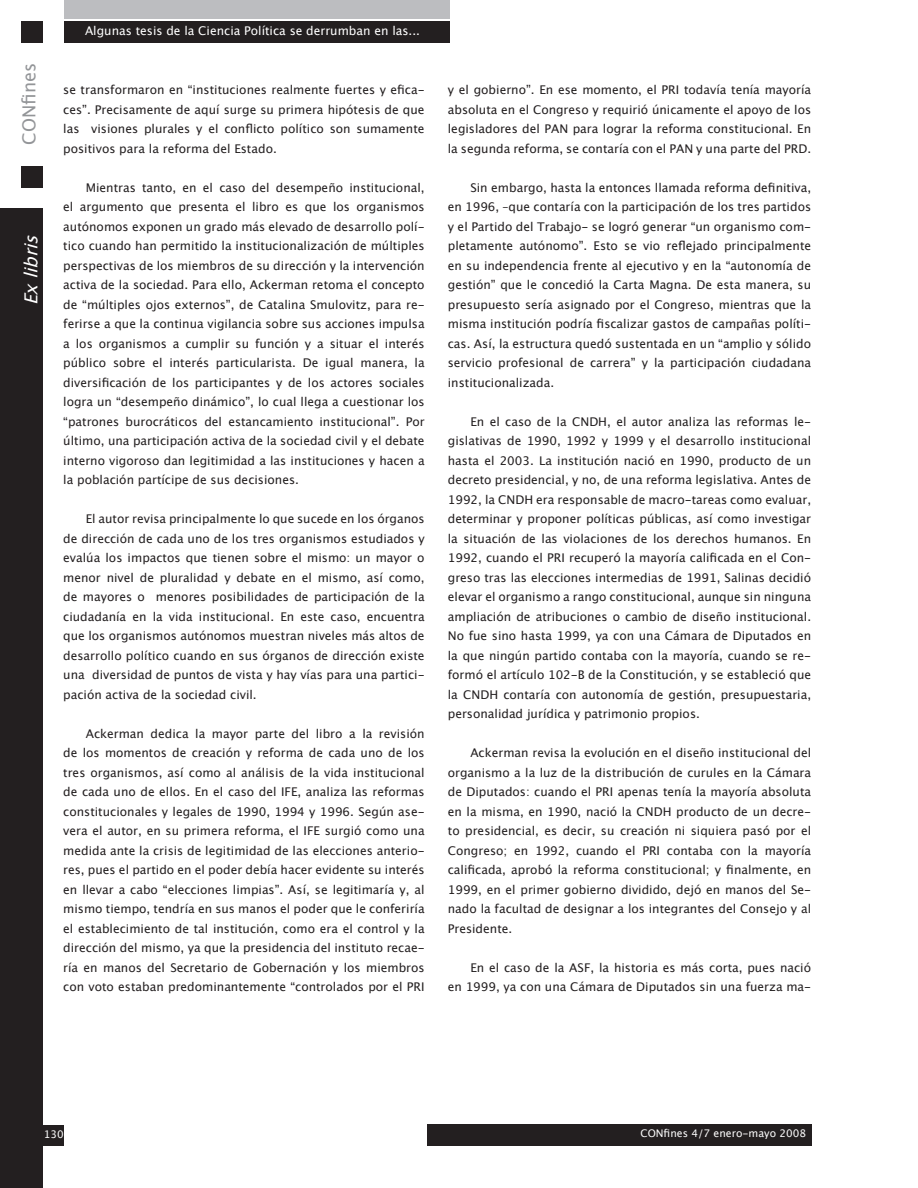
<style>
.page{position:relative;width:918px;height:1188px;background:#fff}
.page>*{position:absolute;margin:0;border:0;box-sizing:border-box;transform-origin:0 0}
.t1{font:18px "Lucida Grande";color:#939598}
.t2{font:italic 18px "Lucida Grande";color:#fff}
.PARRAFO_NORMAL{font:12px/19.5px "Lucida Grande";color:#231f20;text-align:justify}
.t3{font:12px "Lucida Grande";color:#fff}
.t4{font:10.5px "Lucida Grande";color:#fdfdfd}
</style>
<div class="page">
<div style="left:0;top:209px;width:43px;height:979px;background:#231f20"></div>
<div style="left:64px;top:21px;width:386px;height:21px;background:#231f20"></div>
<div style="left:64px;top:0;width:385px;height:19px;background:#bcbdc0"></div>
<div style="left:21px;top:21px;width:22px;height:21px;background:#231f20"></div>
<div style="left:21px;top:166px;width:22px;height:21px;background:#231f20"></div>
<div style="left:428px;top:1124px;width:384px;height:21px;background:#231f20"></div>
<div style="left:22px;top:1125px;width:42px;height:20px;background:#231f20"></div>
<p class="t1" style="left:19px;top:145px;width:83px;rotate:-90deg">CONfines</p>
<p class="t2" style="left:21px;top:305px;width:81px;rotate:-90deg">Exlibris</p>
<p class="t3" style="left:85px;top:24px;width:336px">Algunas tesis de la Ciencia Política se derrumban en las...</p>
<p class="PARRAFO_NORMAL" style="left:63px;top:81px;width:363px">se transformaron en “instituciones realmente fuertes y efica&shy;ces”. Precisamente de aquí surge su primera hipótesis de que las visiones plurales y el conflicto político son sumamente positivos para la reforma del Estado.</p>
<p class="PARRAFO_NORMAL" style="left:63px;top:178px;width:363px;text-indent:23px">Mientras tanto, en el caso del desempeño institucional, el argumento que presenta el libro es que los organismos autónomos exponen un grado más elevado de desarrollo polí&shy;tico cuando han permitido la institucionalización de múltiples perspectivas de los miembros de su dirección y la intervención activa de la sociedad. Para ello, Ackerman retoma el concepto de “múltiples ojos externos”, de Catalina Smulovitz, para re&shy;ferirse a que la continua vigilancia sobre sus acciones impulsa a los organismos a cumplir su función y a situar el interés público sobre el interés particularista. De igual manera, la diversificación de los participantes y de los actores sociales logra un “desempeño dinámico”, lo cual llega a cuestionar los “patrones burocráticos del estancamiento institucional”. Por último, una participación activa de la sociedad civil y el debate interno vigoroso dan legitimidad a las instituciones y hacen a la población partícipe de sus decisiones.</p>
<p class="PARRAFO_NORMAL" style="left:63px;top:510px;width:363px;text-indent:23px">El autor revisa principalmente lo que sucede en los órganos de dirección de cada uno de los tres organismos estudiados y evalúa los impactos que tienen sobre el mismo: un mayor o menor nivel de pluralidad y debate en el mismo, así como, de mayores o menores posibilidades de participación de la ciudadanía en la vida institucional. En este caso, encuentra que los organismos autónomos muestran niveles más altos de desarrollo político cuando en sus órganos de dirección existe una diversidad de puntos de vista y hay vías para una partici&shy;pación activa de la sociedad civil.</p>
<p class="PARRAFO_NORMAL" style="left:63px;top:724px;width:363px;text-indent:23px">Ackerman dedica la mayor parte del libro a la revisión de los momentos de creación y reforma de cada uno de los tres organismos, así como al análisis de la vida institucional de cada uno de ellos. En el caso del IFE, analiza las reformas constitucionales y legales de 1990, 1994 y 1996. Según ase&shy;vera el autor, en su primera reforma, el IFE surgió como una medida ante la crisis de legitimidad de las elecciones anterio&shy;res, pues el partido en el poder debía hacer evidente su interés en llevar a cabo “elecciones limpias”. Así, se legitimaría y, al mismo tiempo, tendría en sus manos el poder que le conferiría el establecimiento de tal institución, como era el control y la dirección del mismo, ya que la presidencia del instituto recae&shy;ría en manos del Secretario de Gobernación y los miembros con voto estaban predominantemente “controlados por el PRI</p>
<p class="PARRAFO_NORMAL" style="left:448px;top:81px;width:365px">y el gobierno”. En ese momento, el PRI todavía tenía mayoría absoluta en el Congreso y requirió únicamente el apoyo de los legisladores del PAN para lograr la reforma constitucional. En la segunda reforma, se contaría con el PAN y una parte del PRD.</p>
<p class="PARRAFO_NORMAL" style="left:448px;top:178px;width:365px;text-indent:23px">Sin embargo, hasta la entonces llamada reforma definitiva, en 1996, –que contaría con la participación de los tres partidos y el Partido del Trabajo- se logró generar “un organismo com&shy;pletamente autónomo”. Esto se vio reflejado principalmente en su independencia frente al ejecutivo y en la “autonomía de gestión” que le concedió la Carta Magna. De esta manera, su presupuesto sería asignado por el Congreso, mientras que la misma institución podría fiscalizar gastos de campañas políti&shy;cas. Así, la estructura quedó sustentada en un “amplio y sólido servicio profesional de carrera” y la participación ciudadana institucionalizada.</p>
<p class="PARRAFO_NORMAL" style="left:448px;top:412px;width:365px;text-indent:23px">En el caso de la CNDH, el autor analiza las reformas le&shy;gislativas de 1990, 1992 y 1999 y el desarrollo institucional hasta el 2003. La institución nació en 1990, producto de un decreto presidencial, y no, de una reforma legislativa. Antes de 1992, la CNDH era responsable de macro-tareas como evaluar, determinar y proponer políticas públicas, así como investigar la situación de las violaciones de los derechos humanos. En 1992, cuando el PRI recuperó la mayoría calificada en el Con&shy;greso tras las elecciones intermedias de 1991, Salinas decidió elevar el organismo a rango constitucional, aunque sin ninguna ampliación de atribuciones o cambio de diseño institucional.<br>No fue sino hasta 1999, ya con una Cámara de Diputados en la que ningún partido contaba con la mayoría, cuando se re&shy;formó el artículo 102-B de la Constitución, y se estableció que la CNDH contaría con autonomía de gestión, presupuestaria, personalidad jurídica y patrimonio propios.</p>
<p class="PARRAFO_NORMAL" style="left:448px;top:744px;width:365px;text-indent:23px">Ackerman revisa la evolución en el diseño institucional del organismo a la luz de la distribución de curules en la Cámara de Diputados: cuando el PRI apenas tenía la mayoría absoluta en la misma, en 1990, nació la CNDH producto de un decre&shy;to presidencial, es decir, su creación ni siquiera pasó por el Congreso; en 1992, cuando el PRI contaba con la mayoría calificada, aprobó la reforma constitucional; y finalmente, en 1999, en el primer gobierno dividido, dejó en manos del Se&shy;nado la facultad de designar a los integrantes del Consejo y al Presidente.</p>
<p class="PARRAFO_NORMAL" style="left:448px;top:958px;width:365px;text-align:right">En el caso de la ASF, la historia es más corta, pues nació<br>en 1999, ya con una Cámara de Diputados sin una fuerza ma-</p>
<p class="t4" style="left:44px;top:1128px;width:21px">130</p>
<p class="t4" style="left:640px;top:1127px;width:167px">CONfines 4/7 enero-mayo 2008</p>
</div>
